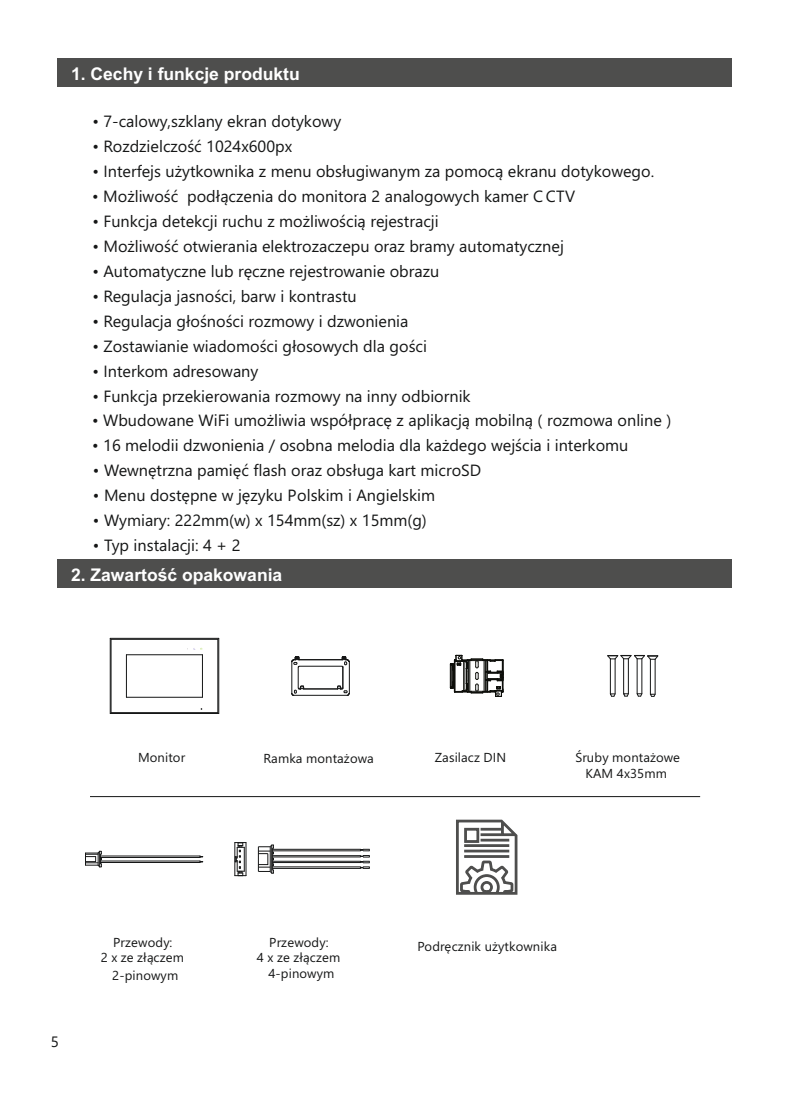
<style>
.page{position:relative;width:790px;height:1094px;background:#fff}
.page>*{position:absolute;margin:0;border:0;box-sizing:border-box;transform-origin:0 0}
.t1{font:700 17.5px "Arial";color:#fff}
.t2{font:16.25px "Segoe UI";color:#151616}
.t3{font:15px "Segoe UI";color:#151616}
.t4{font:13px/15.5px "Segoe UI";letter-spacing:.01em;color:#151616;text-align:center}
</style>
<div class="page">
<hr style="left:110px;top:639px;width:1px;height:74px;background:#151616">
<hr style="left:110px;top:713px;width:109px;height:1px;background:#151616">
<hr style="left:111px;top:712px;width:107px;height:1px;background:#151616">
<hr style="left:126px;top:655px;width:1px;height:42px;background:#151616">
<hr style="left:126px;top:697px;width:76px;height:1px;background:#151616">
<hr style="left:126px;top:654px;width:76px;height:1px;background:#151616">
<hr style="left:111px;top:639px;width:107px;height:1px;background:#151616">
<hr style="left:110px;top:638px;width:109px;height:1px;background:#151616">
<hr style="left:202px;top:655px;width:1px;height:42px;background:#151616">
<hr style="left:218px;top:638px;width:1px;height:75px;background:#151616">
<hr style="left:217px;top:639px;width:1px;height:74px;background:#151616">
<svg style="left:291px;top:656px;width:59px;height:40px"></svg>
<svg style="left:449px;top:655px;width:54px;height:42px"></svg>
<svg style="left:607px;top:655px;width:51px;height:42px"></svg>
<hr style="left:100px;top:855px;width:100px;height:1px;background:#151616">
<hr style="left:100px;top:857px;width:100px;height:1px;background:#151616">
<svg style="left:199px;top:856px;width:4px;height:6px"></svg>
<hr style="left:100px;top:860px;width:100px;height:1px;background:#151616">
<hr style="left:100px;top:862px;width:100px;height:1px;background:#151616">
<svg style="left:85px;top:850px;width:17px;height:17px"></svg>
<svg style="left:235px;top:842px;width:11px;height:34px"></svg>
<hr style="left:234px;top:842px;width:1px;height:34px;background:#151616">
<svg style="left:257px;top:844px;width:17px;height:30px"></svg>
<hr style="left:272px;top:855px;width:88px;height:1px;background:#151616">
<hr style="left:272px;top:856px;width:88px;height:1px;background:#151616">
<hr style="left:272px;top:861px;width:88px;height:1px;background:#151616">
<hr style="left:272px;top:862px;width:88px;height:1px;background:#151616">
<hr style="left:272px;top:849px;width:88px;height:1px;background:#151616">
<hr style="left:272px;top:850px;width:88px;height:1px;background:#151616">
<hr style="left:272px;top:866px;width:88px;height:1px;background:#151616">
<hr style="left:272px;top:868px;width:88px;height:1px;background:#151616">
<svg style="left:360px;top:849px;width:9px;height:20px"></svg>
<hr style="left:90px;top:796px;width:609px;height:1px;background:#151616">
<div style="left:58px;top:58px;width:673px;height:28px;background:#4e4e4d"></div>
<div style="left:58px;top:559px;width:673px;height:29px;background:#4e4e4d"></div>
<svg style="left:456px;top:819px;width:62px;height:76px"></svg>
<p class="t1" style="left:71px;top:67px;width:230px">1. Cechy i funkcje produktu</p>
<p class="t2" style="left:92px;top:115px;width:250px">• 7-calowy,szklany ekran dotykowy</p>
<p class="t2" style="left:92px;top:140px;width:201px">• Rozdzielczość 1024x600px</p>
<p class="t2" style="left:92px;top:165px;width:563px">• Interfejs użytkownika z menu obsługiwanym za pomocą ekranu dotykowego.</p>
<p class="t2" style="left:92px;top:190px;width:484px">• Możliwość podłączenia do monitora 2 analogowych kamer C CTV</p>
<p class="t2" style="left:92px;top:215px;width:347px">• Funkcja detekcji ruchu z możliwością rejestracji</p>
<p class="t2" style="left:92px;top:240px;width:473px">• Możliwość otwierania elektrozaczepu oraz bramy automatycznej</p>
<p class="t2" style="left:92px;top:265px;width:348px">• Automatyczne lub ręczne rejestrowanie obrazu</p>
<p class="t2" style="left:92px;top:290px;width:266px">• Regulacja jasności, barw i kontrastu</p>
<p class="t2" style="left:92px;top:315px;width:317px">• Regulacja głośności rozmowy i dzwonienia</p>
<p class="t2" style="left:92px;top:340px;width:336px">• Zostawianie wiadomości głosowych dla gości</p>
<p class="t2" style="left:92px;top:365px;width:167px">• Interkom adresowany</p>
<p class="t2" style="left:92px;top:390px;width:379px">• Funkcja przekierowania rozmowy na inny odbiornik</p>
<p class="t2" style="left:92px;top:439px;width:537px">• 16 melodii dzwonienia / osobna melodia dla każdego wejścia i interkomu</p>
<p class="t2" style="left:93px;top:464px;width:389px">• Wewnętrzna pamięć flash oraz obsługa kart microSD</p>
<p class="t2" style="left:93px;top:489px;width:343px">• Menu dostępne w języku Polskim i Angielskim</p>
<p class="t2" style="left:93px;top:514px;width:335px">• Wymiary: 222mm(w) x 154mm(sz) x 15mm(g)</p>
<p class="t2" style="left:93px;top:539px;width:149px">• Typ instalacji: 4 + 2</p>
<p class="t2" style="left:92px;top:415px;width:580px">• Wbudowane WiFi umożliwia współpracę z aplikacją mobilną ( rozmowa online )</p>
<p class="t1" style="left:71px;top:569px;width:213px">2. Zawartość opakowania</p>
<p class="t4" style="left:138px;top:751px;width:49px">Monitor</p>
<p class="t4" style="left:263px;top:751px;width:112px">Ramka montażowa</p>
<p class="t4" style="left:434px;top:751px;width:73px">Zasilacz DIN</p>
<p class="t4" style="left:575px;top:751px;width:106px">Śruby montażowe<br>KAM 4x35mm</p>
<p class="t3" style="left:51px;top:1036px;width:10px">5</p>
<p class="t4" style="left:101px;top:936px;width:85px">Przewody:<br>2 x ze złączem</p>
<p class="t4" style="left:112px;top:969px;width:67px">2-pinowym</p>
<p class="t4" style="left:257px;top:936px;width:85px">Przewody:<br>4 x ze złączem<br>4-pinowym</p>
<p class="t4" style="left:417px;top:940px;width:141px">Podręcznik użytkownika</p>
</div>
